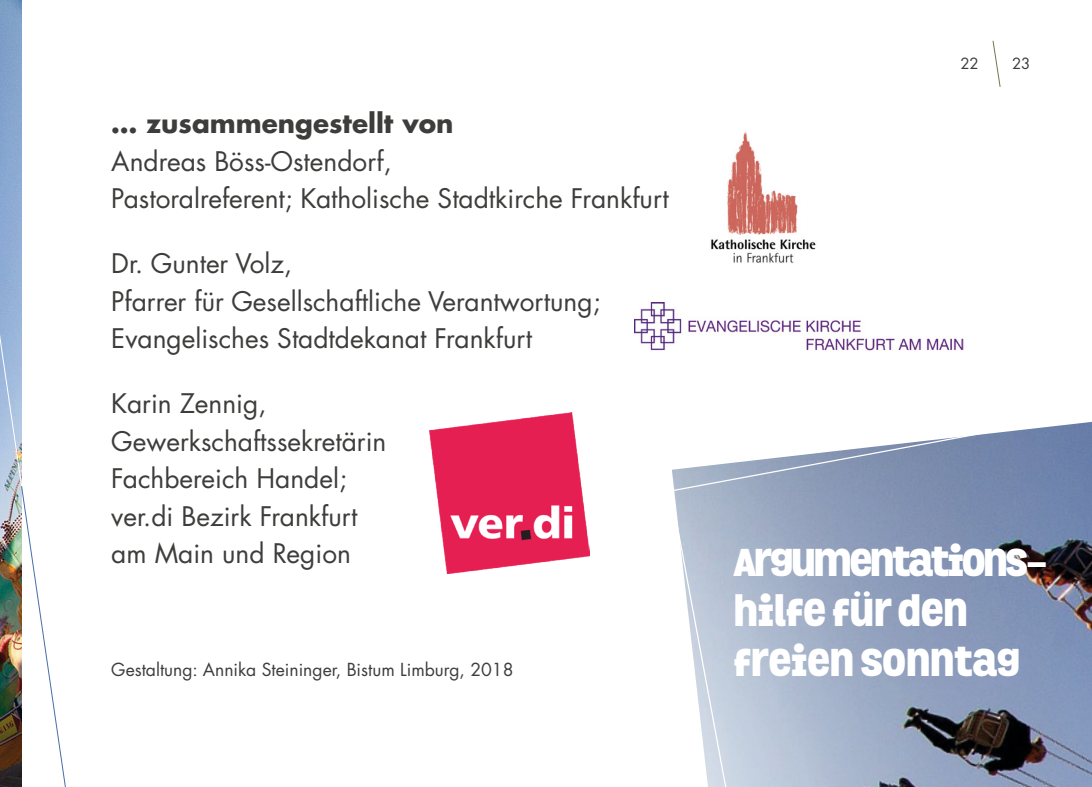
<style>
.page{position:relative;width:1092px;height:787px;background:#fff}
.page>*{position:absolute;margin:0;border:0;box-sizing:border-box;transform-origin:0 0}
.t1{font:900 37.5px "Grota";color:#fff}
.t2{font:900 37.5px "Grota";letter-spacing:-.05em;color:#fff}
.t3{font:26.25px "Futura LT Pro";color:#3d3d3c}
.t4{font:700 26.25px "Futura LT Pro";color:#3d3d3c}
.t5{font:17.5px "Futura LT Pro";color:#3d3d3c}
.t6{font:15px "Futura LT Pro";color:#3d3d3c}
</style>
<div class="page">
<svg style="left:992px;top:40px;width:8px;height:47px"></svg>
<svg style="left:672px;top:422px;width:419px;height:365px;background:#99a5bd"></svg>
<img style="left:0;top:0;width:66px;height:787px">
<img style="left:429px;top:412px;width:161px;height:161px">
<img style="left:634px;top:303px;width:329px;height:48px">
<img style="left:711px;top:132px;width:105px;height:131px">
<p class="t4" style="left:111px;top:103px;width:344px">… zusammengestellt von</p>
<p class="t3" style="left:111px;top:143px;width:282px">Andreas Böss-Ostendorf,</p>
<p class="t3" style="left:111px;top:180px;width:559px">Pastoralreferent; Katholische Stadtkirche Frankfurt</p>
<p class="t3" style="left:111px;top:245px;width:182px">Dr. Gunter Volz,</p>
<p class="t3" style="left:111px;top:283px;width:491px">Pfarrer für Gesellschaftliche Verantwortung;</p>
<p class="t3" style="left:111px;top:320px;width:422px">Evangelisches Stadtdekanat Frankfurt</p>
<p class="t3" style="left:111px;top:385px;width:157px">Karin Zennig,</p>
<p class="t3" style="left:111px;top:423px;width:276px">Gewerkschaftssekretärin</p>
<p class="t3" style="left:111px;top:460px;width:237px">Fachbereich Handel;</p>
<p class="t3" style="left:111px;top:498px;width:248px">ver.di Bezirk Frankfurt</p>
<p class="t3" style="left:111px;top:535px;width:241px">am Main und Region</p>
<p class="t5" style="left:111px;top:657px;width:403px">Gestaltung: Annika Steininger, Bistum Limburg, 2018</p>
<p class="t6" style="left:960px;top:53px;width:20px">22</p>
<p class="t6" style="left:1012px;top:53px;width:20px">23</p>
<p class="t2" style="left:733px;top:532px;width:315px">ARGUMENTATIONS-</p>
<p class="t1" style="left:733px;top:582px;width:235px">HILFE FÜR DEN</p>
<p class="t1" style="left:733px;top:632px;width:288px">FREIEN SONNTAG</p>
</div>
